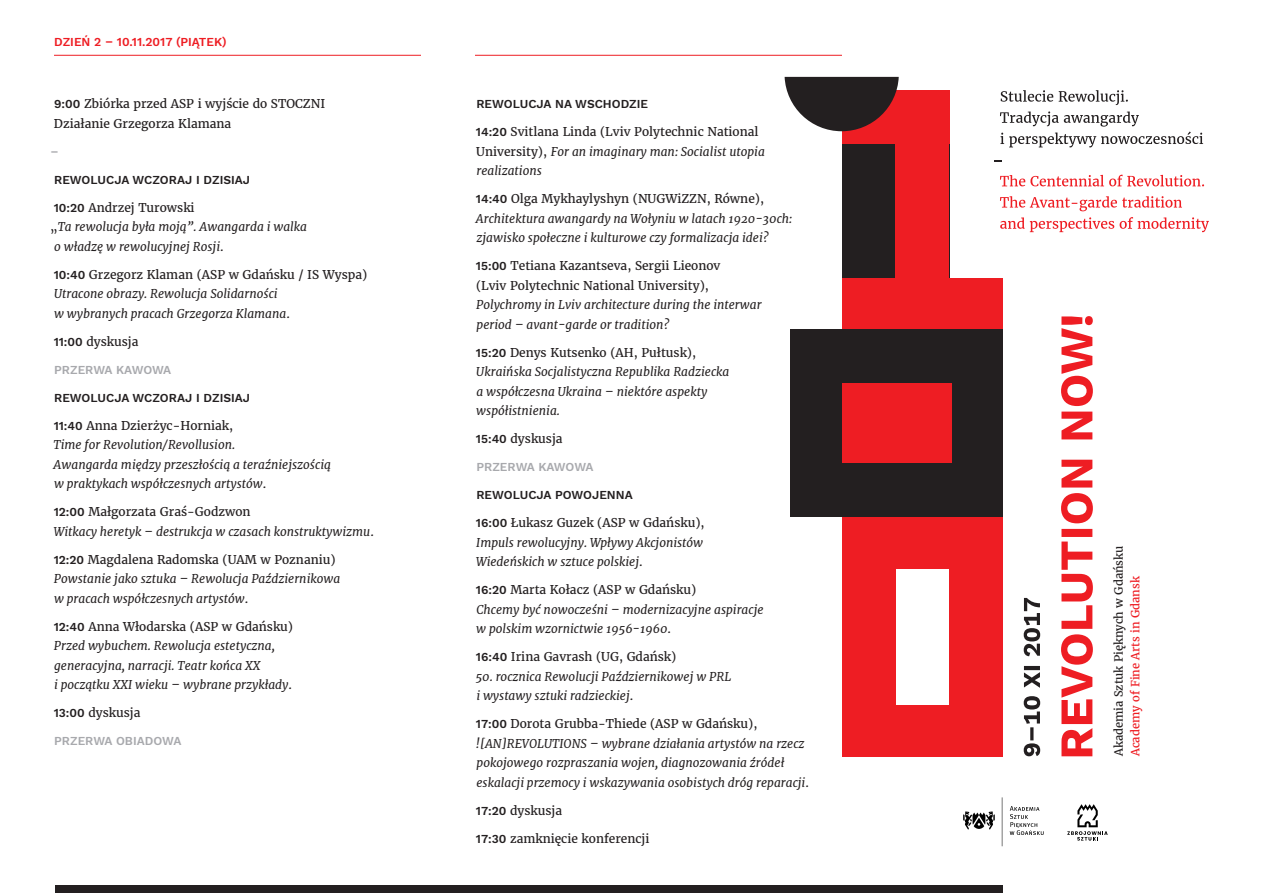
<style>
.page{position:relative;width:1263px;height:893px;background:#fff}
.page>*{position:absolute;margin:0;border:0;box-sizing:border-box;transform-origin:0 0}
.sklad{font:italic 12px/19.5px "Merriweather";color:#231f20}
.sklad-2{font:12px/19.5px "Merriweather";color:#231f20}
.sklad-3{font:600 12px "Work Sans";color:#231f20}
.sklad-4{font:600 12px "Work Sans";color:#a8a9ad}
.sklad-5{font:600 12px "Work Sans";color:#ee1d23}
.Styl_akapitowy_1{font:11.25px "Merriweather";color:#231f20}
.Styl_akapitowy_1-2{font:11.25px "Merriweather";color:#ee1d23}
.s1{font-family:"Work Sans";font-weight:600}
.s2{font-style:normal}
.s3{font-family:"Work Sans";font-weight:600;font-style:normal}
.s4{font-style:italic}
</style>
<div class="page">
<hr style="left:54px;top:55px;width:367px;height:1px;background:#ee1d23">
<hr style="left:475px;top:55px;width:367px;height:1px;background:#ee1d23">
<div style="left:842px;top:278px;width:161px;height:51px;background:#ee1d23"></div>
<div style="left:842px;top:90px;width:107px;height:54px;background:#ee1d23"></div>
<div style="left:842px;top:144px;width:107px;height:134px;background:#231f20"></div>
<div style="left:895px;top:90px;width:54px;height:239px;background:#ee1d23"></div>
<div style="left:842px;top:705px;width:161px;height:51px;background:#ee1d23"></div>
<div style="left:842px;top:517px;width:161px;height:51px;background:#ee1d23"></div>
<div style="left:842px;top:517px;width:53px;height:239px;background:#ee1d23"></div>
<div style="left:949px;top:517px;width:54px;height:239px;background:#ee1d23"></div>
<svg style="left:785px;top:77px;width:114px;height:54px"></svg>
<div style="left:790px;top:329px;width:213px;height:188px;background:#231f20"></div>
<div style="left:842px;top:383px;width:109px;height:80px;background:#ee1d23"></div>
<svg style="left:963px;top:797px;width:80px;height:49px"></svg>
<svg style="left:1067px;top:804px;width:41px;height:37px"></svg>
<div style="left:55px;top:885px;width:948px;height:8px;background:#231f20"></div>
<svg style="left:1061px;top:316px;width:32px;height:440px"></svg>
<svg style="left:1024px;top:598px;width:16px;height:158px"></svg>
<svg style="left:1000px;top:217px;width:209px;height:15px"></svg>
<svg style="left:1000px;top:196px;width:182px;height:15px"></svg>
<svg style="left:1000px;top:175px;width:204px;height:11px"></svg>
<svg style="left:994px;top:160px;width:8px;height:2px"></svg>
<svg style="left:1000px;top:111px;width:203px;height:36px"></svg>
<svg style="left:1001px;top:90px;width:127px;height:15px"></svg>
<p class="sklad-5" style="left:54px;top:35px;width:174px">DZIEŃ 2 – 10.11.2017 (PIĄTEK)</p>
<p class="sklad-2" style="left:54px;top:94px;width:273px"><span class="s1">9:00</span> Zbiórka przed ASP i wyjście do STOCZNI<br>Działanie Grzegorza Klamana</p>
<p class="sklad-4" style="left:50px;top:145px;width:10px">–</p>
<p class="sklad-3" style="left:54px;top:173px;width:197px">REWOLUCJA WCZORAJ I DZISIAJ</p>
<p class="sklad-2" style="left:54px;top:198px;width:142px"><span class="s1">10:20</span> Andrzej Turowski</p>
<p class="sklad" style="left:50px;top:217px;width:259px"><span class="s2">„</span>Ta rewolucja była moją”. Awangarda i walka</p>
<p class="sklad" style="left:54px;top:237px;width:171px">o władzę w rewolucyjnej Rosji<span class="s2">.</span></p>
<p class="sklad" style="left:54px;top:265px;width:315px"><span class="s3">10:40</span> <span class="s2">Grzegorz Klaman (ASP w Gdańsku / IS Wyspa)<br></span>Utracone obrazy. Rewolucja Solidarności<br>w wybranych pracach Grzegorza Klamana<span class="s2">.</span></p>
<p class="sklad-2" style="left:54px;top:332px;width:86px"><span class="s1">11:00</span> dyskusja</p>
<p class="sklad-4" style="left:54px;top:363px;width:119px">PRZERWA KAWOWA</p>
<p class="sklad-3" style="left:54px;top:391px;width:197px">REWOLUCJA WCZORAJ I DZISIAJ</p>
<p class="sklad" style="left:54px;top:416px;width:279px"><span class="s3">11:40</span> <span class="s2">Anna Dzierżyc-Horniak,<br></span>Time for Revolution/Revollusion.<br>Awangarda między przeszłością a teraźniejszością w praktykach współczesnych artystów<span class="s2">.</span></p>
<p class="sklad" style="left:54px;top:502px;width:322px"><span class="s3">12:00</span> <span class="s2">Małgorzata Graś-Godzwon<br></span>Witkacy heretyk – destrukcja w czasach konstruktywizmu<span class="s2">.</span></p>
<p class="sklad" style="left:54px;top:550px;width:288px"><span class="s3">12:20</span> <span class="s2">Magdalena Radomska (UAM w Poznaniu)<br></span>Powstanie jako sztuka – Rewolucja Październikowa w pracach współczesnych artystów<span class="s2">.</span></p>
<p class="sklad" style="left:54px;top:617px;width:241px"><span class="s3">12:40</span> <span class="s2">Anna Włodarska (ASP w Gdańsku)<br></span>Przed wybuchem. Rewolucja estetyczna, generacyjna, narracji. Teatr końca XX<br>i początku XXI wieku – wybrane przykłady<span class="s2">.</span></p>
<p class="sklad-2" style="left:54px;top:703px;width:88px"><span class="s1">13:00</span> dyskusja</p>
<p class="sklad-4" style="left:54px;top:734px;width:129px">PRZERWA OBIADOWA</p>
<p class="sklad-3" style="left:476px;top:97px;width:173px">REWOLUCJA NA WSCHODZIE</p>
<p class="sklad-2" style="left:476px;top:122px;width:290px"><span class="s1">14:20</span> Svitlana Linda (Lviv Polytechnic National<br>University), <span class="s4">For an imaginary man: Socialist utopia realizations</span></p>
<p class="sklad" style="left:476px;top:189px;width:318px"><span class="s3">14:40</span> <span class="s2">Olga Mykhaylyshyn (NUGWiZZN, Równe),<br></span>Architektura awangardy na Wołyniu w latach 1920-30ch: zjawisko społeczne i kulturowe czy formalizacja idei?</p>
<p class="sklad" style="left:476px;top:256px;width:287px"><span class="s3">15:00</span> <span class="s2">Tetiana Kazantseva, Sergii Lieonov<br>(Lviv Polytechnic National University), </span>Polychromy in Lviv architecture during the interwar period – avant-garde or tradition?</p>
<p class="sklad" style="left:476px;top:343px;width:255px"><span class="s3">15:20</span> <span class="s2">Denys Kutsenko (AH, Pułtusk), </span>Ukraińska Socjalistyczna Republika Radziecka a współczesna Ukraina – niektóre aspekty współistnienia.</p>
<p class="sklad-2" style="left:476px;top:429px;width:88px"><span class="s1">15:40</span> dyskusja</p>
<p class="sklad-4" style="left:476px;top:460px;width:119px">PRZERWA KAWOWA</p>
<p class="sklad-3" style="left:476px;top:488px;width:158px">REWOLUCJA POWOJENNA</p>
<p class="sklad" style="left:476px;top:513px;width:230px;text-align:justify"><span class="s3">16:00</span> <span class="s2">Łukasz Guzek (ASP w Gdańsku), </span>Impuls rewolucyjny. Wpływy Akcjonistów Wiedeńskich w sztuce polskiej<span class="s2">.</span></p>
<p class="sklad" style="left:476px;top:580px;width:289px"><span class="s3">16:20</span> <span class="s2">Marta Kołacz (ASP w Gdańsku)<br></span>Chcemy być nowocześni – modernizacyjne aspiracje w polskim wzornictwie 1956-1960<span class="s2">.</span></p>
<p class="sklad-2" style="left:476px;top:647px;width:202px"><span class="s1">16:40</span> Irina Gavrash (UG, Gdańsk)</p>
<p class="sklad" style="left:476px;top:667px;width:257px">50. rocznica Rewolucji Październikowej w PRL i wystawy sztuki radzieckiej<span class="s2">.</span></p>
<p class="sklad" style="left:476px;top:714px;width:334px"><span class="s3">17:00</span> <span class="s2">Dorota Grubba-Thiede (ASP w Gdańsku), </span>![AN]REVOLUTIONS – wybrane działania artystów na rzecz pokojowego rozpraszania wojen, diagnozowania źródeł eskalacji przemocy i wskazywania osobistych dróg reparacji<span class="s2">.</span></p>
<p class="sklad-2" style="left:476px;top:801px;width:88px"><span class="s1">17:20</span> dyskusja</p>
<p class="sklad-2" style="left:476px;top:829px;width:175px"><span class="s1">17:30</span> zamknięcie konferencji</p>
<p class="Styl_akapitowy_1" style="left:1111px;top:756px;width:212px;rotate:-90deg">Akademia Sztuk Pięknych w Gdańsku</p>
<p class="Styl_akapitowy_1-2" style="left:1128px;top:756px;width:181px;rotate:-90deg">Academy of Fine Arts in Gdansk</p>
</div>
